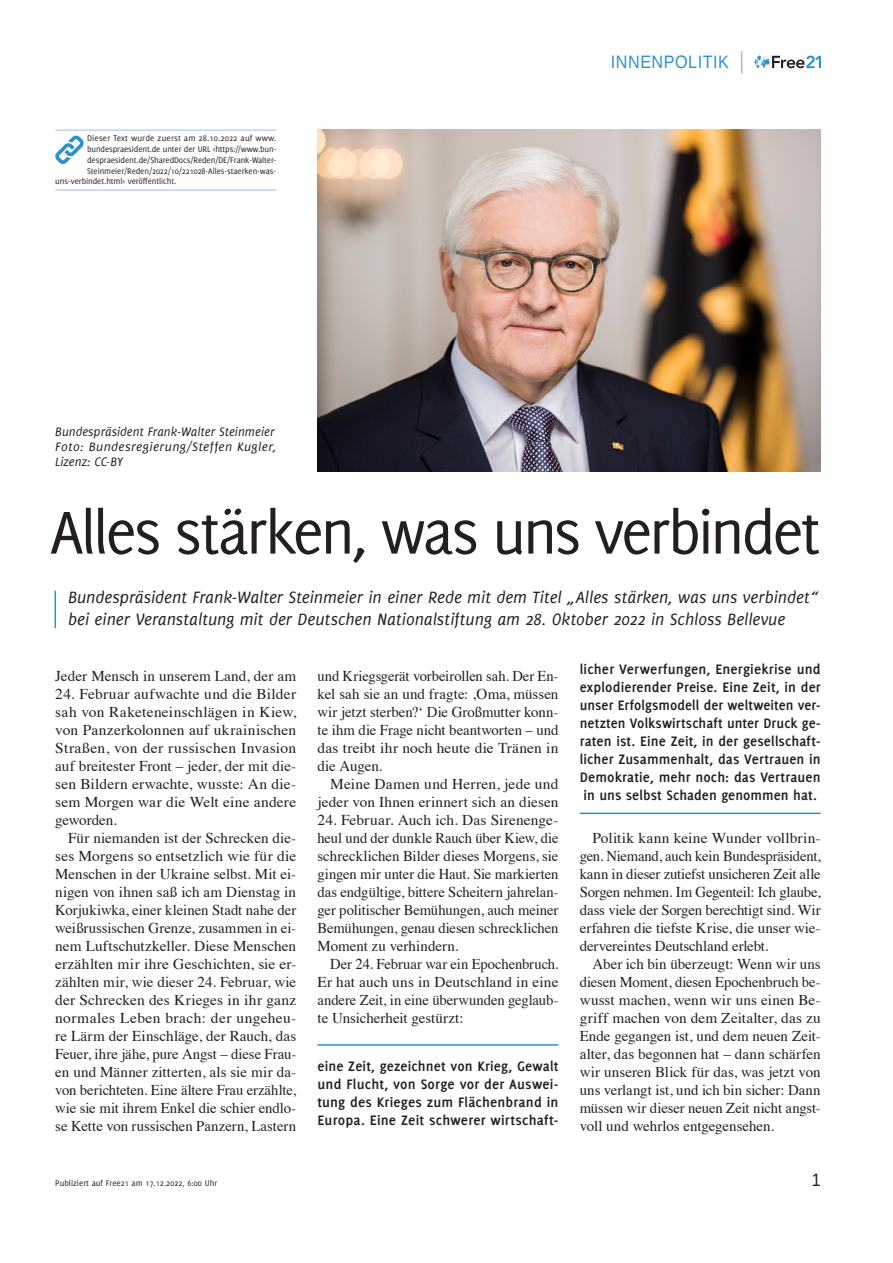
<style>
.page{position:relative;width:893px;height:1263px;background:#fff}
.page>*{position:absolute;margin:0;border:0;box-sizing:border-box;transform-origin:0 0}
.t1{font:66px "Delicious";letter-spacing:-.045em;color:#231f20}
.t2{font:italic 18px/21.6px "Delicious";letter-spacing:-.005em;color:#231f20}
.t3{font:18px "Liberation Sans";letter-spacing:.03em;color:#2a92d0;scale:.9 1}
.t4{font:18px "Liberation Sans";color:#231f20;scale:.9 1}
.t5{font:15px/18px "Times";color:#231f20;text-align:justify}
.t6{font:700 15px/18px "Delicious";letter-spacing:.01em;color:#231f20;text-align:justify}
.t7{font:italic 13.5px/15px "Delicious";letter-spacing:.005em;color:#231f20}
.t8{font:9px "Delicious";letter-spacing:-.01em;color:#231f20}
.t9{font:9px "Delicious";letter-spacing:.01em;color:#231f20}
</style>
<div class="page">
<svg style="left:755px;top:55px;width:66px;height:13px"></svg>
<svg style="left:741px;top:51px;width:1px;height:23px"></svg>
<hr style="left:55px;top:591px;width:1px;height:37px;background:#2a92d0">
<img style="left:317px;top:130px;width:504px;height:342px">
<hr style="left:55px;top:130px;width:221px;height:1px;background:#9abfe5">
<hr style="left:55px;top:190px;width:221px;height:1px;background:#9abfe5">
<svg style="left:55px;top:135px;width:29px;height:29px"></svg>
<hr style="left:317px;top:1044px;width:241px;height:2px;background:#2a92d0">
<hr style="left:580px;top:812px;width:241px;height:2px;background:#2a92d0">
<p class="t9" style="left:87px;top:133px;width:191px">Dieser Text wurde zuerst am 28.10.2022 auf www.</p>
<p class="t8" style="left:87px;top:144px;width:191px">bundespraesident.de unter der URL &lt;https://www.bun-</p>
<p class="t8" style="left:87px;top:155px;width:191px">despraesident.de/SharedDocs/Reden/DE/Frank-Walter-</p>
<p class="t8" style="left:87px;top:165px;width:191px">Steinmeier/Reden/2022/10/221028-Alles-staerken-was-</p>
<p class="t8" style="left:55px;top:176px;width:123px">uns-verbindet.html&gt; veröffentlicht.</p>
<p class="t7" style="left:55px;top:424px;width:223px">Bundespräsident Frank-Walter Steinmeier<br>Foto: Bundesregierung/Steffen Kugler,<br>Lizenz: CC-BY</p>
<p class="t3" style="left:611px;top:51px;width:132px">INNENPOLITI K</p>
<h1 class="t1" style="left:50px;top:495px;width:772px">Alles stärken, was uns verbindet</h1>
<p class="t2" style="left:68px;top:587px;width:752px">Bundespräsident Frank-Walter Steinmeier in einer Rede mit dem Titel „Alles stärken, was uns verbindet“ bei einer Veranstaltung mit der Deutschen Nationalstiftung am 28. Oktober 2022 in Schloss Bellevue</p>
<p class="t5" style="left:55px;top:666px;width:242px">Jeder Mensch in unserem Land, der am</p>
<p class="t5" style="left:55px;top:684px;width:242px">24. Februar aufwachte und die Bilder sah von Raketeneinschlägen in Kiew, von Panzerkolonnen auf ukrainischen Straßen, von der russischen Invasion auf breitester Front – jeder, der mit die&shy;sen Bildern erwachte, wusste: An die&shy;sem Morgen war die Welt eine andere geworden.</p>
<p class="t5" style="left:55px;top:828px;width:242px;text-indent:13px">Für niemanden ist der Schrecken die&shy;ses Morgens so entsetzlich wie für die Menschen in der Ukraine selbst. Mit ei&shy;nigen von ihnen saß ich am Dienstag in Korjukiwka, einer kleinen Stadt nahe der weißrussischen Grenze, zusammen in ei&shy;nem Luftschutzkeller. Diese Menschen erzählten mir ihre Geschichten, sie er&shy;zählten mir, wie dieser 24. Februar, wie der Schrecken des Krieges in ihr ganz normales Leben brach: der ungeheu&shy;re Lärm der Einschläge, der Rauch, das Feuer, ihre jähe, pure Angst – diese Frau&shy;en und Männer zitterten, als sie mir da&shy;von berichteten. Eine ältere Frau erzählte, wie sie mit ihrem Enkel die schier endlo&shy;se Kette von russischen Panzern, Lastern</p>
<p class="t5" style="left:317px;top:666px;width:242px">und Kriegsgerät vorbeirollen sah. Der En&shy;kel sah sie an und fragte: ‚Oma, müssen wir jetzt sterben?‘ Die Großmutter konn&shy;te ihm die Frage nicht beantworten – und das treibt ihr noch heute die Tränen in die Augen.</p>
<p class="t5" style="left:317px;top:774px;width:242px;text-align:right">Meine Damen und Herren, jede und jeder von Ihnen erinnert sich an diesen</p>
<p class="t5" style="left:317px;top:810px;width:242px">24. Februar. Auch ich. Das Sirenenge&shy;heul und der dunkle Rauch über Kiew, die schrecklichen Bilder dieses Morgens, sie gingen mir unter die Haut. Sie markierten das endgültige, bittere Scheitern jahrelan&shy;ger politischer Bemühungen, auch meiner Bemühungen, genau diesen schrecklichen Moment zu verhindern.</p>
<p class="t5" style="left:317px;top:954px;width:242px;text-indent:13px">Der 24. Februar war ein Epochenbruch.<br>Er hat auch uns in Deutschland in eine andere Zeit, in eine überwunden geglaub&shy;te Unsicherheit gestürzt:</p>
<p class="t6" style="left:317px;top:1057px;width:242px">eine Zeit, gezeichnet von Krieg, Gewalt und Flucht, von Sorge vor der Auswei&shy;tung des Krieges zum Flächenbrand in Europa. Eine Zeit schwerer wirtschaft-</p>
<p class="t6" style="left:580px;top:660px;width:242px">licher Verwerfungen, Energiekrise und explodierender Preise. Eine Zeit, in der unser Erfolgsmodell der weltweiten ver&shy;netzten Volkswirtschaft unter Druck ge&shy;raten ist. Eine Zeit, in der gesellschaft&shy;licher Zusammenhalt, das Vertrauen in Demokratie, mehr noch: das Vertrauen in uns selbst Schaden genommen hat.</p>
<p class="t5" style="left:580px;top:828px;width:242px;text-indent:13px">Politik kann keine Wunder vollbrin&shy;gen. Niemand, auch kein Bundespräsident, kann in dieser zutiefst unsicheren Zeit alle Sorgen nehmen. Im Gegenteil: Ich glaube, dass viele der Sorgen berechtigt sind. Wir erfahren die tiefste Krise, die unser wie&shy;dervereintes Deutschland erlebt.</p>
<p class="t5" style="left:580px;top:954px;width:242px;text-indent:13px">Aber ich bin überzeugt: Wenn wir uns diesen Moment, diesen Epochenbruch be&shy;wusst machen, wenn wir uns einen Be&shy;griff machen von dem Zeitalter, das zu Ende gegangen ist, und dem neuen Zeit&shy;alter, das begonnen hat – dann schärfen wir unseren Blick für das, was jetzt von uns verlangt ist, und ich bin sicher: Dann müssen wir dieser neuen Zeit nicht angst&shy;voll und wehrlos entgegensehen.</p>
<p class="t8" style="left:55px;top:1177px;width:163px">Publiziert auf Free21 am 17.12.2022, 6:00 Uhr</p>
<p class="t4" style="left:812px;top:1168px;width:12px">1</p>
</div>
